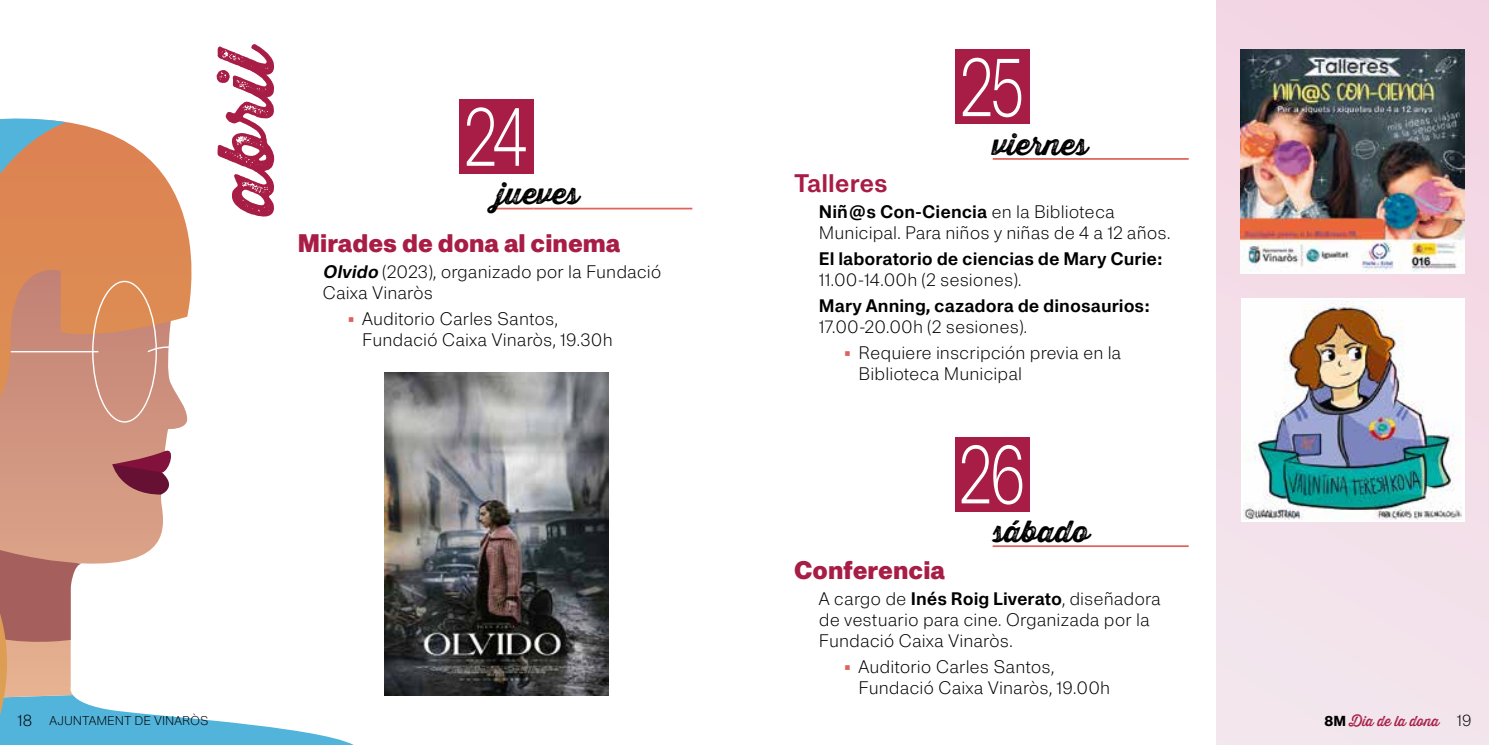
<style>
.page{position:relative;width:1489px;height:745px;background:#fff}
.page>*{position:absolute;margin:0;border:0;box-sizing:border-box;transform-origin:0 0}
.t1{font:300 80.5px "Snaga Arabic Text";color:#fff;scale:.75 1}
.t2{font:77px "Thirsty Rough Bol Two";color:#a81d45}
.t3{font:29.75px "Thirsty Rough Bol Two";color:#000}
.t4{font:900 24.5px "Snaga Arabic Text";color:#a81d45}
.t5{font:700 24.5px "Snaga Arabic Text";color:#a81d45}
.t6{font:300 17.5px/21px "Snaga Arabic Text";color:#000}
.t7{font:700 17.5px "Snaga Arabic Text";color:#000}
.t8{font:14px "Thirsty Rough Reg Two";color:#a81d45}
.t9{font:300 12.25px "Snaga Arabic Text";color:#000}
.s1{font-weight:700;font-style:italic}
.s2{font-weight:700;color:#e0625c}
.s3{font-weight:700}
.s4{font-size:15.75px}
.s5{font-family:"Snaga Arabic Text";font-weight:800;color:#000}
.s6{font-family:"Snaga Arabic Text";font-weight:300;font-size:15.75px;color:#000}
</style>
<div class="page">
<svg style="left:0;top:694px;width:390px;height:50px"></svg>
<svg style="left:0;top:122px;width:233px;height:592px"></svg>
<svg style="left:0;top:118px;width:66px;height:201px;background:#c88c6a"></svg>
<svg style="left:146px;top:341px;width:44px;height:12px"></svg>
<hr style="left:11px;top:351px;width:87px;height:1px;background:#fff">
<div style="left:459px;top:99px;width:74px;height:75px;background:#a81d45"></div>
<hr style="left:496px;top:207px;width:37px;height:2px;background:#e0625c">
<hr style="left:533px;top:207px;width:159px;height:2px;background:#e0625c">
<div style="left:955px;top:50px;width:74px;height:74px;background:#a81d45"></div>
<hr style="left:992px;top:158px;width:37px;height:2px;background:#e0625c">
<hr style="left:1029px;top:158px;width:159px;height:2px;background:#e0625c">
<div style="left:955px;top:436px;width:74px;height:75px;background:#a81d45"></div>
<hr style="left:992px;top:545px;width:37px;height:1px;background:#e0625c">
<hr style="left:1029px;top:545px;width:159px;height:1px;background:#e0625c">
<div style="left:1215px;top:0;width:273px;height:744px;background:linear-gradient(to right,#f3e2eb,#f2dee8)"></div>
<img style="left:1240px;top:50px;width:223px;height:223px">
<img style="left:384px;top:372px;width:224px;height:322px">
<div style="left:1240px;top:298px;width:223px;height:223px;background:#fff"></div>
<img style="left:1243px;top:300px;width:218px;height:218px">
<h2 class="t2" style="left:187px;top:215px;width:175px;rotate:-90deg">abril</h2>
<h1 class="t1" style="left:464px;top:90px;width:86px">24</h1>
<h3 class="t3" style="left:496px;top:171px;width:84px">jueves</h3>
<h3 class="t4" style="left:298px;top:226px;width:324px">Mirades de dona al cinema</h3>
<p class="t6" style="left:322px;top:262px;width:340px"><span class="s1">Olvido</span> (2023), organizado por la Fundació<br>Caixa Vinaròs</p>
<p class="t6" style="left:362px;top:309px;width:252px;text-indent:-15px"><span class="s2">•</span> Auditorio Carles Santos,<br>Fundació Caixa Vinaròs, 19.30h</p>
<h1 class="t1" style="left:960px;top:41px;width:87px">25</h1>
<h3 class="t3" style="left:992px;top:121px;width:97px">viernes</h3>
<h3 class="t5" style="left:794px;top:168px;width:95px">Talleres</h3>
<p class="t6" style="left:819px;top:203px;width:353px"><span class="s3">Niñ@s Con-Ciencia</span> en la Biblioteca<br>Municipal. Para niños y niñas de 4 a 12 años.</p>
<p class="t7" style="left:819px;top:248px;width:345px">El laboratorio de ciencias de Mary Curie:</p>
<p class="t6" style="left:819px;top:271px;width:204px">11.00-14.00h (2 sesiones).</p>
<p class="t7" style="left:819px;top:295px;width:332px">Mary Anning, cazadora de dinosaurios:</p>
<p class="t6" style="left:819px;top:318px;width:210px">17.00-20.00h (2 sesiones).</p>
<p class="t6" style="left:858px;top:344px;width:264px;text-indent:-15px"><span class="s2">•</span> Requiere inscripción previa en la<br>Biblioteca Municipal</p>
<h1 class="t1" style="left:959px;top:428px;width:90px">26</h1>
<h3 class="t3" style="left:992px;top:508px;width:98px">sábado</h3>
<h3 class="t4" style="left:794px;top:553px;width:152px">Conferencia</h3>
<p class="t6" style="left:819px;top:590px;width:343px">A cargo de <span class="s3">Inés Roig Liverato</span>, diseñadora de vestuario para cine. Organizada por la<br>Fundació Caixa Vinaròs.</p>
<p class="t6" style="left:858px;top:658px;width:253px;text-indent:-15px"><span class="s2">•</span> Auditorio Carles Santos,<br>Fundació Caixa Vinaròs, 19.00h</p>
<p class="t9" style="left:17px;top:712px;width:193px"><span class="s4">18</span> AJUNTAMENT DE VINARÒS</p>
<p class="t8" style="left:1324px;top:710px;width:148px"><span class="s5">8M</span> Dia de la dona <span class="s6">19</span></p>
</div>
